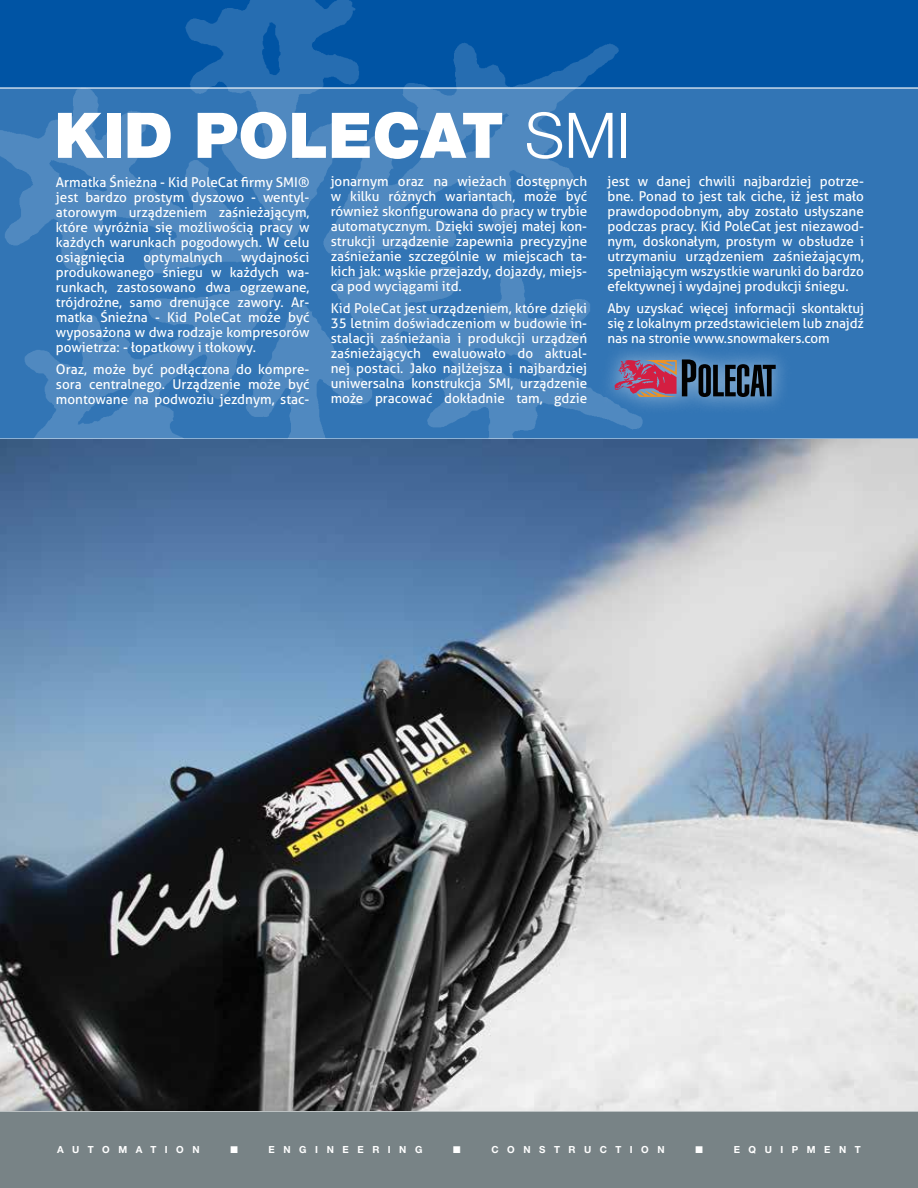
<style>
.page{position:relative;width:918px;height:1188px;background:#fff}
.page>*{position:absolute;margin:0;border:0;box-sizing:border-box;transform-origin:0 0}
.t1{font:900 63px "Helvetica Neue";color:#fff}
.t2{font:13.5px/15px "Aller";color:#fff;text-align:justify}
.t3{font:700 9.75px "Helvetica Neue";letter-spacing:.875em;color:#fff}
.t4{font:9.75px "Zapf Dingbats ITC";color:#fff}
.s1{font-weight:300}
</style>
<div class="page">
<img style="left:0;top:0;width:835px;height:88px">
<svg style="left:0;top:89px;width:918px;height:350px;background:#3b7bb8"></svg>
<div style="left:0;top:1111px;width:918px;height:77px;background:#788386"></div>
<hr style="left:0;top:1111px;width:918px;height:1px;background:#fff">
<img style="left:0;top:440px;width:918px;height:671px">
<div style="left:596px;top:340px;width:199px;height:76px;background:#fff;opacity:.35"></div>
<svg style="left:615px;top:359px;width:161px;height:38px;background:#5f536e"></svg>
<h1 class="t1" style="left:54px;top:98px;width:578px">KID POLECAT <span class="s1">SMI</span></h1>
<p class="t2" style="left:331px;top:174px;width:258px">jonarnym oraz na wieżach dostępnych w kilku różnych wariantach, może być również skonfigurowana do pracy w trybie automatycznym. Dzięki swojej małej kon&shy;strukcji urządzenie zapewnia precyzyjne zaśnieżanie szczególnie w miejscach ta&shy;kich jak: wąskie przejazdy, dojazdy, miejs&shy;ca pod wyciągami itd.</p>
<p class="t2" style="left:331px;top:300px;width:258px">Kid PoleCat jest urządzeniem, które dzięki 35 letnim doświadczeniom w budowie in&shy;stalacji zaśnieżania i produkcji urządzeń zaśnieżających ewaluowało do aktual&shy;nej postaci. Jako najlżejsza i najbardziej uniwersalna konstrukcja SMI, urządzenie może pracować dokładnie tam, gdzie</p>
<p class="t2" style="left:56px;top:175px;width:255px">Armatka Śnieżna - Kid PoleCat firmy SMI® jest bardzo prostym dyszowo - wentyl&shy;atorowym urządzeniem zaśnieżającym, które wyróżnia się możliwością pracy w każdych warunkach pogodowych. W celu osiągnięcia</p>
<p class="t2" style="left:607px;top:174px;width:258px">jest w danej chwili najbardziej potrze&shy;bne. Ponad to jest tak ciche, iż jest mało prawdopodobnym, aby zostało usłyszane podczas pracy. Kid PoleCat jest niezawod&shy;nym, doskonałym, prostym w obsłudze i utrzymaniu urządzeniem zaśnieżającym, spełniającym wszystkie warunki do bardzo efektywnej i wydajnej produkcji śniegu.</p>
<p class="t2" style="left:607px;top:300px;width:258px">Aby uzyskać więcej informacji skontaktuj się z lokalnym przedstawicielem lub znajdź nas na stronie www.snowmakers.com</p>
<p class="t2" style="left:56px;top:250px;width:255px;text-indent:185px">wydajności produkowanego śniegu w każdych wa&shy;runkach, zastosowano dwa ogrzewane, trójdrożne, samo drenujące zawory. Ar&shy;matka Śnieżna - Kid PoleCat może być wyposażona w dwa rodzaje kompresorów powietrza: - łopatkowy i tłokowy.</p>
<p class="t2" style="left:56px;top:362px;width:255px">Oraz, może być podłączona do kompre&shy;sora centralnego. Urządzenie może być montowane na podwoziu jezdnym, stac-</p>
<p class="t2" style="left:143px;top:250px;width:81px">optymalnych</p>
<p class="t3" style="left:57px;top:1143px;width:144px">AUTOMATION</p>
<p class="t4" style="left:230px;top:1145px;width:9px">■</p>
<p class="t3" style="left:269px;top:1143px;width:155px">ENGINEERING</p>
<p class="t4" style="left:453px;top:1145px;width:9px">■</p>
<p class="t3" style="left:492px;top:1143px;width:175px">CONSTRUCTION</p>
<p class="t4" style="left:696px;top:1145px;width:9px">■</p>
<p class="t3" style="left:734px;top:1143px;width:129px">EQUIPMENT</p>
</div>
